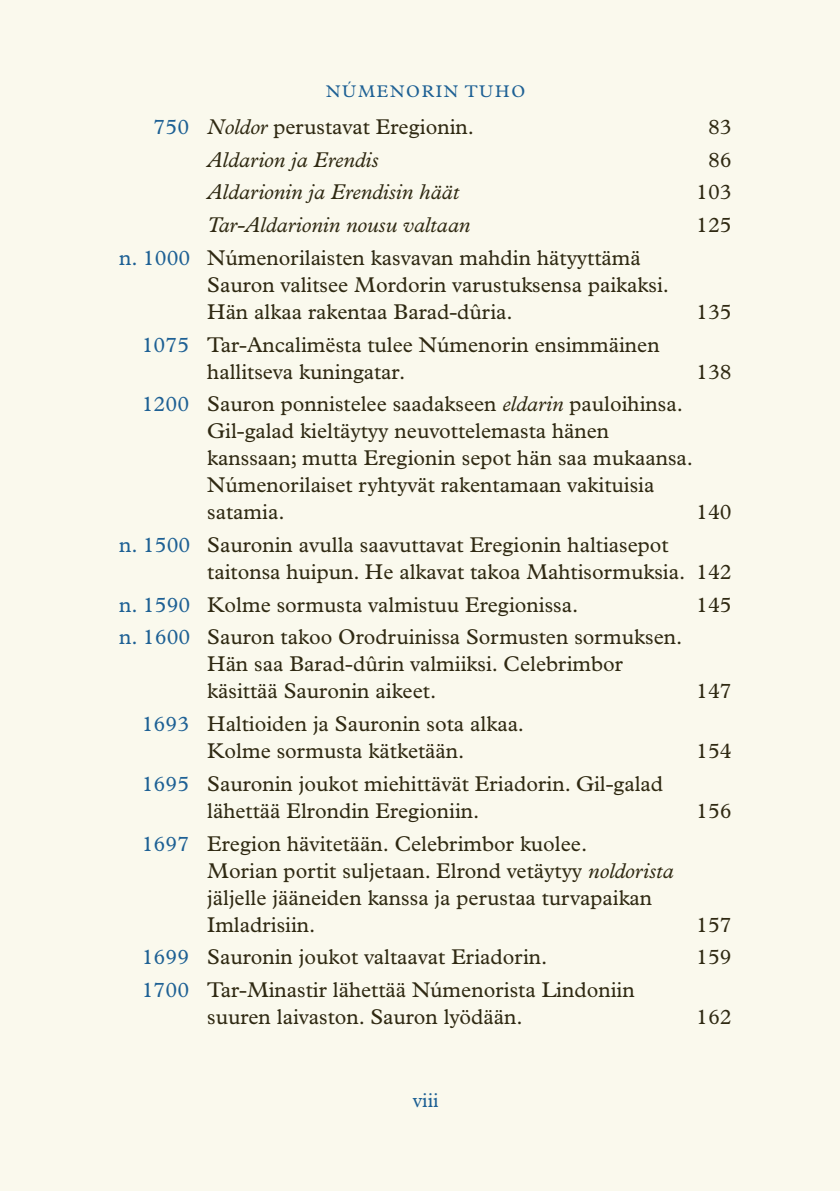
<style>
.page{position:relative;width:840px;height:1191px;background:#fff}
.page>*{position:absolute;margin:0;border:0;box-sizing:border-box;transform-origin:0 0}
.t1{font:21.6px/27px "Plantin MT Pro";color:#2f2912}
.t2{font:italic 21.6px "Plantin MT Pro";color:#2f2912}
.t3{font:20px "Plantin MT Pro";color:#1d6094}
.t4{font:17px "Plantin MT Pro";letter-spacing:.1em;color:#1d6094}
.s1{color:#1d6094}
.s2{font-style:italic}
</style>
<div class="page">
<div style="left:0;top:0;width:839px;height:1191px;background:#faf9ed"></div>
<p class="t4" style="left:326px;top:81px;width:200px">NÚMENORIN TUHO</p>
<p class="t1" style="left:153px;top:113px;width:322px"><span class="s1">750</span> <span class="s2">Noldor</span> perustavat Eregionin.</p>
<p class="t1" style="left:707px;top:113px;width:25px">83</p>
<p class="t2" style="left:207px;top:147px;width:173px">Aldarion ja Erendis</p>
<p class="t1" style="left:707px;top:146px;width:25px">86</p>
<p class="t2" style="left:207px;top:179px;width:253px">Aldarionin ja Erendisin häät</p>
<p class="t1" style="left:695px;top:179px;width:37px">103</p>
<p class="t2" style="left:207px;top:212px;width:264px">Tar-Aldarionin nousu valtaan</p>
<p class="t1" style="left:695px;top:211px;width:37px">125</p>
<p class="t1" style="left:207px;top:244px;width:463px;text-indent:-88px"><span class="s1">n. 1000</span> Númenorilaisten kasvavan mahdin hätyyttämä<br>Sauron valitsee Mordorin varustuksensa paikaksi.<br>Hän alkaa rakentaa Barad-dûria.</p>
<p class="t1" style="left:695px;top:298px;width:37px">135</p>
<p class="t1" style="left:207px;top:331px;width:453px;text-indent:-65px"><span class="s1">1075</span> Tar-Ancalimësta tulee Númenorin ensimmäinen hallitseva kuningatar.</p>
<p class="t1" style="left:695px;top:358px;width:37px">138</p>
<p class="t1" style="left:207px;top:390px;width:487px;text-indent:-65px"><span class="s1">1200</span> Sauron ponnistelee saadakseen <span class="s2">eldarin</span> pauloihinsa.<br>Gil-galad kieltäytyy neuvottelemasta hänen kanssaan; mutta Eregionin sepot hän saa mukaansa.<br>Númenorilaiset ryhtyvät rakentamaan vakituisia satamia.</p>
<p class="t1" style="left:695px;top:498px;width:37px">140</p>
<p class="t1" style="left:207px;top:531px;width:525px;text-indent:-88px"><span class="s1">n. 1500</span> Sauronin avulla saavuttavat Eregionin haltiasepot taitonsa huipun. He alkavat takoa Mahtisormuksia. 142</p>
<p class="t1" style="left:119px;top:591px;width:460px"><span class="s1">n. 1590</span> Kolme sormusta valmistuu Eregionissa.</p>
<p class="t1" style="left:695px;top:591px;width:37px">145</p>
<p class="t1" style="left:207px;top:624px;width:476px;text-indent:-88px"><span class="s1">n. 1600</span> Sauron takoo Orodruinissa Sormusten sormuksen.<br>Hän saa Barad-dûrin valmiiksi. Celebrimbor käsittää Sauronin aikeet.</p>
<p class="t1" style="left:695px;top:678px;width:37px">147</p>
<p class="t1" style="left:142px;top:710px;width:384px;text-align:center"><span class="s1">1693</span> Haltioiden ja Sauronin sota alkaa.<br>Kolme sormusta kätketään.</p>
<p class="t1" style="left:207px;top:770px;width:457px;text-indent:-65px"><span class="s1">1695</span> Sauronin joukot miehittävät Eriadorin. Gil-galad lähettää Elrondin Eregioniin.</p>
<p class="t1" style="left:207px;top:830px;width:467px;text-indent:-65px"><span class="s1">1697</span> Eregion hävitetään. Celebrimbor kuolee.<br>Morian portit suljetaan. Elrond vetäytyy <span class="s2">noldorista </span>jäljelle jääneiden kanssa ja perustaa turvapaikan Imladrisiin.</p>
<p class="t1" style="left:695px;top:737px;width:37px">154</p>
<p class="t1" style="left:695px;top:797px;width:37px">156</p>
<p class="t1" style="left:695px;top:911px;width:37px">157</p>
<p class="t1" style="left:142px;top:943px;width:407px"><span class="s1">1699</span> Sauronin joukot valtaavat Eriadorin.</p>
<p class="t1" style="left:695px;top:943px;width:37px">159</p>
<p class="t1" style="left:207px;top:976px;width:428px;text-indent:-65px"><span class="s1">1700</span> Tar-Minastir lähettää Númenorista Lindoniin suuren laivaston. Sauron lyödään.</p>
<p class="t1" style="left:695px;top:1003px;width:37px">162</p>
<p class="t3" style="left:412px;top:1088px;width:27px">viii</p>
</div>
